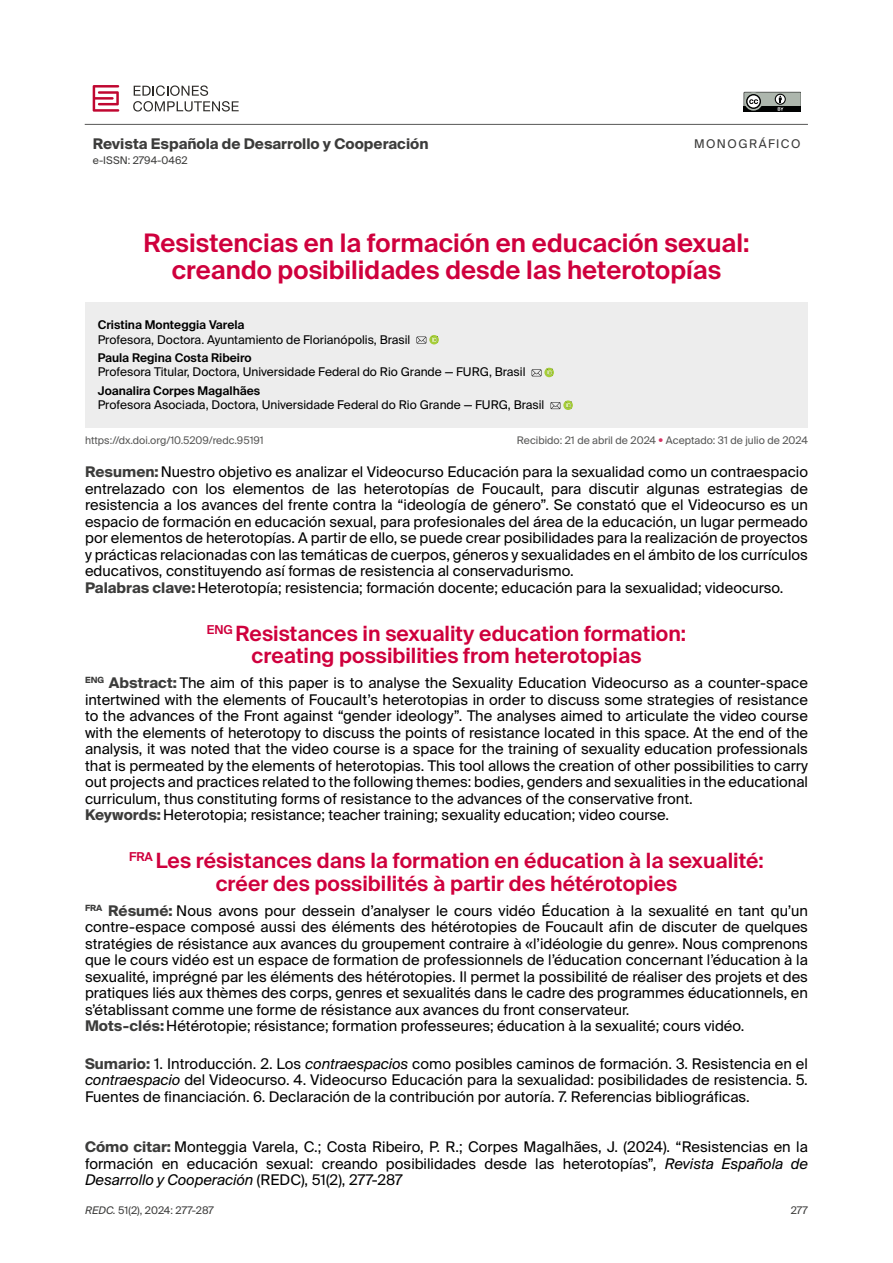
<style>
.page{position:relative;width:893px;height:1263px;background:#fff}
.page>*{position:absolute;margin:0;border:0;box-sizing:border-box;transform-origin:0 0}
._000-Título_original_ES{font:600 25.5px/27px "Suisse Intl";color:#cf003d;text-align:center}
._000-Título_traducido_EN{font:600 21px/22.5px "Suisse Intl";color:#cf003d;text-align:center}
._000_Resumen_abstract_ES{font:14.7px/16.5px "Suisse Intl";color:#000;text-align:justify}
._000_SUMARIO{font:14.7px/16.5px "Suisse Intl";color:#000;text-align:justify}
._000-Palabras_clave_keywords{font:14.7px "Suisse Intl";color:#000}
._000_COMO_CITAR{font:14.7px/16.5px "Suisse Intl";color:#000;text-align:justify}
._00-REVISTA{font:700 14.7px "Suisse Intl";color:#3c3c3b}
._000-CARGO{font:12px "Suisse Intl";color:#000}
._000-Autor{font:600 12px "Suisse Intl";color:#000}
.Normal_1er_parr{font:12px "Suisse Intl";letter-spacing:.12em;color:#3c3c3b}
._000-FECHAS{font:10.5px "Suisse Intl";color:#575756}
.Normal_1er_parr-2{font:10.5px "Suisse Intl";color:#3c3c3b}
.s1{color:#d83364}
.s2{font-weight:700;color:#3c3c3b}
.s3{font-style:italic}
</style>
<div class="page">
<hr style="left:85px;top:124px;width:723px;height:1px;background:#575756">
<svg style="left:744px;top:92px;width:56px;height:19px"></svg>
<svg style="left:93px;top:85px;width:26px;height:26px"></svg>
<svg style="left:133px;top:85px;width:106px;height:26px"></svg>
<div style="left:85px;top:302px;width:723px;height:125px;background:#ededed"></div>
<svg style="left:417px;top:335px;width:22px;height:9px"></svg>
<svg style="left:532px;top:368px;width:22px;height:9px"></svg>
<svg style="left:551px;top:400px;width:22px;height:10px"></svg>
<p class="_00-REVISTA" style="left:93px;top:135px;width:337px">Revista Española de Desarrollo y Cooperación</p>
<p class="Normal_1er_parr-2" style="left:93px;top:154px;width:96px">e-ISSN: 2794-0462</p>
<p class="Normal_1er_parr" style="left:694px;top:136px;width:108px">MONOGRÁFICO</p>
<p class="_000-Título_original_ES" style="left:143px;top:229px;width:608px">Resistencias en la formación en educación sexual: creando posibilidades desde las heterotopías</p>
<p class="_000-Autor" style="left:98px;top:318px;width:148px">Cristina Monteggia Varela</p>
<p class="_000-CARGO" style="left:98px;top:332px;width:314px">Profesora, Doctora. Ayuntamiento de Florianópolis, Brasil</p>
<p class="_000-Autor" style="left:98px;top:351px;width:155px">Paula Regina Costa Ribeiro</p>
<p class="_000-CARGO" style="left:98px;top:365px;width:429px">Profesora Titular, Doctora, Universidade Federal do Rio Grande — FURG, Brasil</p>
<p class="_000-Autor" style="left:98px;top:384px;width:164px">Joanalira Corpes Magalhães</p>
<p class="_000-CARGO" style="left:98px;top:398px;width:448px">Profesora Asociada, Doctora, Universidade Federal do Rio Grande — FURG, Brasil</p>
<p class="_000-FECHAS" style="left:85px;top:434px;width:180px">https://dx.doi.org/10.5209/redc.95191</p>
<p class="_000-FECHAS" style="left:517px;top:434px;width:293px">Recibido: 21 de abril de 2024 <span class="s1">•</span> Aceptado: 31 de julio de 2024</p>
<p class="_000_Resumen_abstract_ES" style="left:85px;top:464px;width:724px"><span class="s2">Resumen:</span>Nuestro objetivo es analizar el Videocurso Educación para la sexualidad como un contraespacio entrelazado con los elementos de las heterotopías de Foucault, para discutir algunas estrategias de resistencia a los avances del frente contra la “ideología de género”. Se constató que el Videocurso es un espacio de formación en educación sexual, para profesionales del área de la educación, un lugar permeado por elementos de heterotopías. A partir de ello, se puede crear posibilidades para la realización de proyectos y prácticas relacionadas con las temáticas de cuerpos, géneros y sexualidades en el ámbito de los currículos educativos, constituyendo así formas de resistencia al conservadurismo.</p>
<p class="_000-Palabras_clave_keywords" style="left:85px;top:579px;width:700px"><span class="s2">Palabras clave:</span>Heterotopía; resistencia; formación docente; educación para la sexualidad; videocurso.</p>
<p class="_000-Título_traducido_EN" style="left:207px;top:622px;width:481px"><sup>ENG</sup> Resistances in sexuality education formation: creating possibilities from heterotopias</p>
<p class="_000_Resumen_abstract_ES" style="left:85px;top:675px;width:724px"><sup>ENG</sup> <span class="s2">Abstract:</span> The aim of this paper is to analyse the Sexuality Education Videocurso as a counter-space intertwined with the elements of Foucault’s heterotopias in order to discuss some strategies of resistance to the advances of the Front against “gender ideology”. The analyses aimed to articulate the video course with the elements of heterotopy to discuss the points of resistance located in this space. At the end of the analysis, it was noted that the video course is a space for the training of sexuality education professionals that is permeated by the elements of heterotopias. This tool allows the creation of other possibilities to carry out projects and practices related to the following themes: bodies, genders and sexualities in the educational curriculum, thus constituting forms of resistance to the advances of the conservative front.</p>
<p class="_000-Palabras_clave_keywords" style="left:85px;top:806px;width:586px"><span class="s2">Keywords:</span>Heterotopia; resistance; teacher training; sexuality education; video course.</p>
<p class="_000-Título_traducido_EN" style="left:129px;top:850px;width:636px"><sup>FRA</sup> Les résistances dans la formation en éducation à la sexualité: créer des possibilités à partir des hétérotopies</p>
<p class="_000_Resumen_abstract_ES" style="left:85px;top:902px;width:724px"><sup>FRA</sup> <span class="s2">Résumé:</span> Nous avons pour dessein d’analyser le cours vidéo Éducation à la sexualité en tant qu’un contre-espace composé aussi des éléments des hétérotopies de Foucault afin de discuter de quelques stratégies de résistance aux avances du groupement contraire à «l’idéologie du genre». Nous comprenons que le cours vidéo est un espace de formation de professionnels de l’éducation concernant l’éducation à la sexualité, imprégné par les éléments des hétérotopies. Il permet la possibilité de réaliser des projets et des pratiques liés aux thèmes des corps, genres et sexualités dans le cadre des programmes éducationnels, en s’établissant comme une forme de résistance aux avances du front conservateur.</p>
<p class="_000-Palabras_clave_keywords" style="left:85px;top:1017px;width:661px"><span class="s2">Mots-clés:</span>Hétérotopie; résistance; formation professeures; éducation à la sexualité; cours vidéo.</p>
<p class="_000_SUMARIO" style="left:85px;top:1055px;width:724px"><span class="s2">Sumario:</span> 1. Introducción. 2. Los <span class="s3">contraespacios</span> como posibles caminos de formación. 3. Resistencia en el <span class="s3">contraespacio</span> del Videocurso. 4. Videocurso Educación para la sexualidad: posibilidades de resistencia. 5.<br>Fuentes de financiación. 6. Declaración de la contribución por autoría. 7. Referencias bibliográficas.</p>
<p class="_000_COMO_CITAR" style="left:85px;top:1139px;width:724px"><span class="s2">Cómo citar:</span> Monteggia Varela, C.; Costa Ribeiro, P. R.; Corpes Magalhães, J. (2024). “Resistencias en la formación en educación sexual: creando posibilidades desde las heterotopías”, <span class="s3">Revista Española de Desarrollo y Cooperación</span> (REDC), 51(2), 277-287</p>
<p class="Normal_1er_parr-2" style="left:85px;top:1204px;width:130px"><span class="s3">REDC.</span> 51(2), 2024: 277-287</p>
<p class="Normal_1er_parr-2" style="left:791px;top:1204px;width:19px">277</p>
</div>
